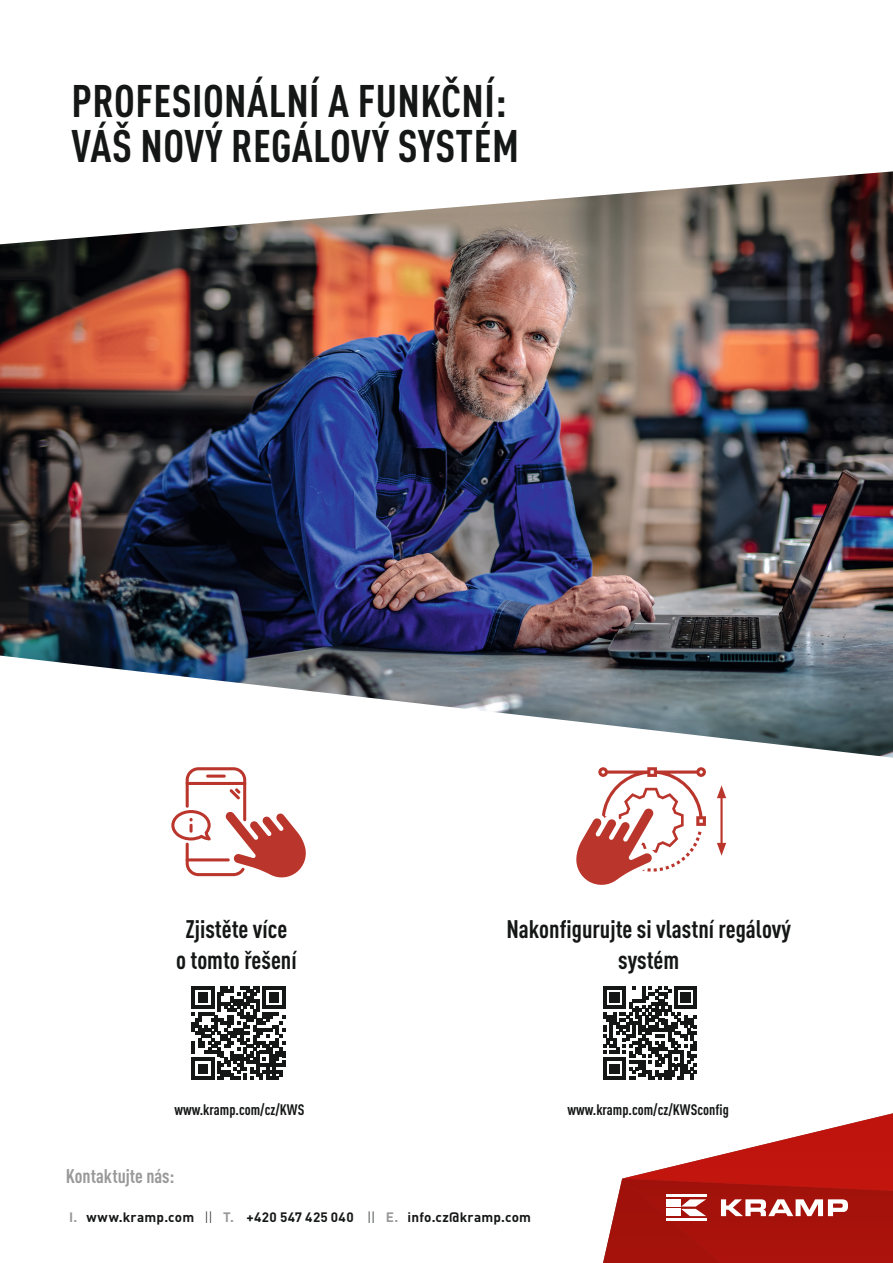
<style>
.page{position:relative;width:893px;height:1263px;background:#fff}
.page>*{position:absolute;margin:0;border:0;box-sizing:border-box;transform-origin:0 0}
.t1{font:700 condensed 45px/45px "DIN Pro";letter-spacing:.01em;color:#151616}
.t2{font:700 condensed 25.05px/30.2px "DIN Pro";color:#151616;text-align:center}
.t3{font:700 condensed 19.5px "DIN Pro";color:#999}
.t4{font:700 condensed 15px "DIN Pro";color:#151616}
.t5{font:700 13.5px "DIN Pro";letter-spacing:.02em;color:#151616}
.s1{color:#999}
.s2{font-weight:300}
</style>
<div class="page">
<img style="left:0;top:171px;width:893px;height:587px">
<svg style="left:717px;top:785px;width:9px;height:71px"></svg>
<svg style="left:576px;top:767px;width:130px;height:118px"></svg>
<svg style="left:171px;top:767px;width:135px;height:111px"></svg>
<svg style="left:603px;top:986px;width:290px;height:277px"></svg>
<svg style="left:192px;top:986px;width:93px;height:94px"></svg>
<h1 class="t1" style="left:71px;top:75px;width:449px">PROFESIONÁLNÍ A FUNKČNÍ:<br>VÁŠ NOVÝ REGÁLOVÝ SYSTÉM</h1>
<p class="t2" style="left:176px;top:912px;width:122px">Zjistěte více<br>o tomto řešení</p>
<p class="t2" style="left:506px;top:912px;width:286px">Nakonfigurujte si vlastní regálový systém</p>
<p class="t4" style="left:174px;top:1098px;width:132px">www.kramp.com/cz/KWS</p>
<p class="t4" style="left:567px;top:1098px;width:163px">www.kramp.com/cz/KWSconfig</p>
<p class="t3" style="left:66px;top:1161px;width:110px">Kontaktujte nás:</p>
<p class="t5" style="left:69px;top:1208px;width:464px"><span class="s1">I.</span> www.kramp.com <span class="s2">||</span> <span class="s1">T.</span> +420 547 425 040 <span class="s2">||</span> <span class="s1">E.</span> info.cz@kramp.com</p>
</div>
